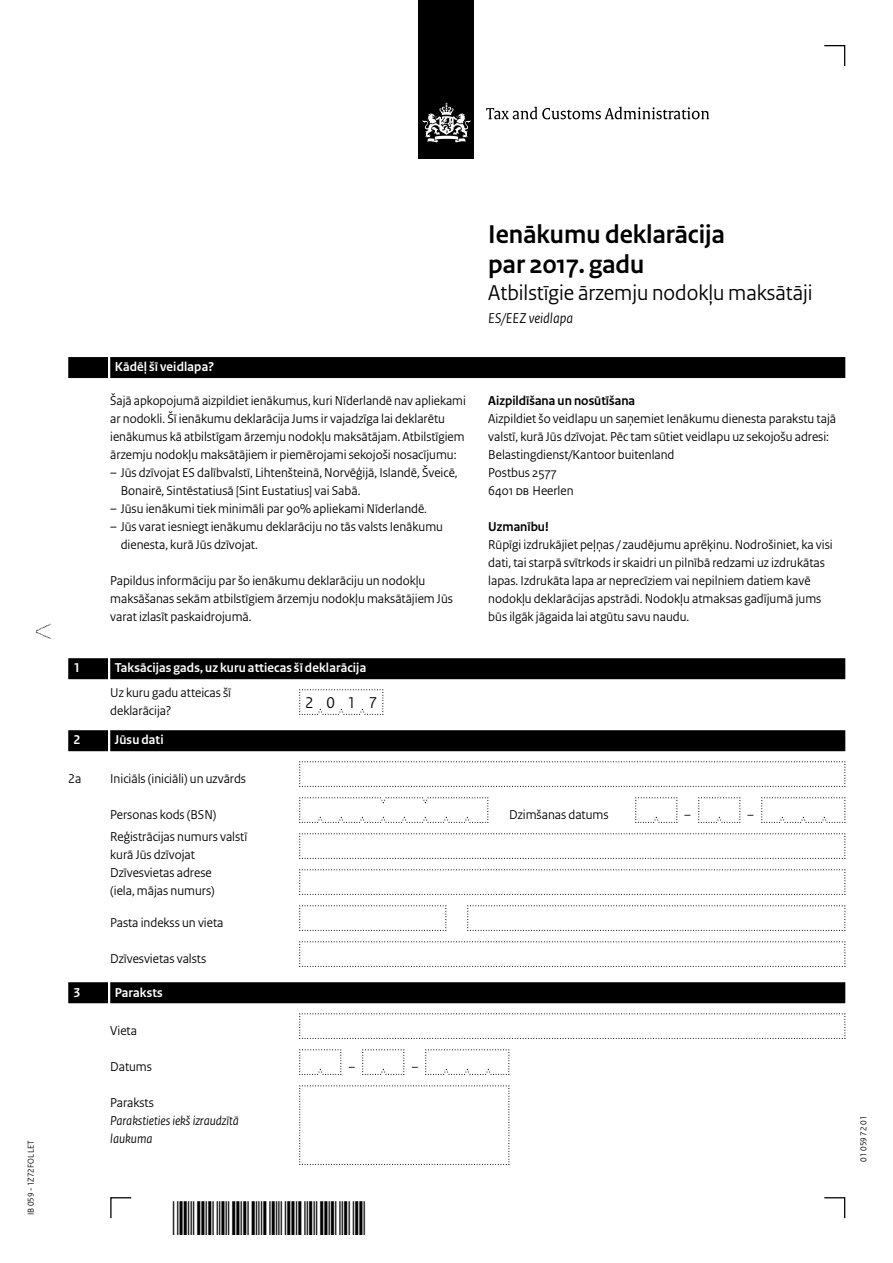
<style>
.page{position:relative;width:893px;height:1263px;background:#fff}
.page>*{position:absolute;margin:0;border:0;box-sizing:border-box;transform-origin:0 0}
.Documentnaam{font:700 27px/30px "Rijksoverheid Sans Heading";color:#000}
.Belastingsoort{font:22.5px "Rijksoverheid Sans Heading";color:#000}
.Veld{font:16.5px "Rijksoverheid Sans Heading";color:#000}
.Onderwerp{font:italic 15px "Rijksoverheid Sans Heading";color:#000}
.Gebruiksaanwijzing{font:13.5px/18px "Rijksoverheid Sans Heading";color:#000}
.Vraag{font:13.5px/18px "Rijksoverheid Sans Heading";color:#000}
.Vraag_12{font:13.5px/18px "Rijksoverheid Sans Heading";color:#000}
.KOP_D_Nummer{font:700 13.5px "Rijksoverheid Sans Heading";letter-spacing:.01em;color:#fff}
.Vraag-2{font:italic 13.5px/18px "Rijksoverheid Sans Heading";color:#000}
.Vraag_Nummer{font:13.5px "Rijksoverheid Sans Heading";color:#000}
.Tussenkop{font:700 13.5px "Rijksoverheid Sans Heading";color:#000}
.KOP_B_Nummer{font:700 13.5px "Rijksoverheid Sans Heading";letter-spacing:.01em;color:#fff}
.Vraag_geen_inspring{font:13.5px "Rijksoverheid Sans Heading";color:#000}
.Let_op_kop{font:700 13.5px "Rijksoverheid Sans Heading";color:#000}
.t1{font:9px "Rijksoverheid Sans Heading";color:#000}
.s1{font-style:normal}
</style>
<div class="page">
<div style="left:419px;top:0;width:55px;height:158px;background:#000"></div>
<svg style="left:423px;top:103px;width:47px;height:40px"></svg>
<svg style="left:486px;top:107px;width:223px;height:12px"></svg>
<svg style="left:824px;top:1197px;width:22px;height:22px"></svg>
<svg style="left:110px;top:1197px;width:22px;height:22px"></svg>
<svg style="left:824px;top:45px;width:22px;height:21px"></svg>
<svg style="left:299px;top:1085px;width:211px;height:80px"></svg>
<svg style="left:299px;top:1049px;width:43px;height:26px"></svg>
<svg style="left:362px;top:1049px;width:43px;height:26px"></svg>
<svg style="left:425px;top:1049px;width:85px;height:26px"></svg>
<svg style="left:299px;top:689px;width:85px;height:26px"></svg>
<svg style="left:299px;top:761px;width:547px;height:26px"></svg>
<svg style="left:299px;top:797px;width:190px;height:26px"></svg>
<svg style="left:635px;top:797px;width:43px;height:26px"></svg>
<svg style="left:698px;top:797px;width:43px;height:26px"></svg>
<svg style="left:761px;top:797px;width:85px;height:26px"></svg>
<svg style="left:299px;top:833px;width:547px;height:26px"></svg>
<svg style="left:299px;top:869px;width:547px;height:26px"></svg>
<svg style="left:299px;top:905px;width:148px;height:26px"></svg>
<svg style="left:467px;top:905px;width:379px;height:26px"></svg>
<svg style="left:299px;top:941px;width:547px;height:26px"></svg>
<svg style="left:299px;top:1013px;width:547px;height:26px"></svg>
<svg style="left:36px;top:624px;width:15px;height:15px"></svg>
<div style="left:110px;top:357px;width:735px;height:21px;background:#000"></div>
<div style="left:68px;top:357px;width:40px;height:21px;background:#000"></div>
<div style="left:110px;top:658px;width:735px;height:21px;background:#000"></div>
<div style="left:68px;top:658px;width:40px;height:21px;background:#000"></div>
<div style="left:110px;top:730px;width:735px;height:21px;background:#000"></div>
<div style="left:68px;top:730px;width:40px;height:21px;background:#000"></div>
<div style="left:110px;top:982px;width:735px;height:21px;background:#000"></div>
<div style="left:68px;top:982px;width:40px;height:21px;background:#000"></div>
<p class="t1" style="left:26px;top:1215px;width:76px;rotate:-90deg">IB 059 - 1Z72FOL LET</p>
<h2 class="KOP_B_Nummer" style="left:115px;top:359px;width:101px">Kādēļ šī veidlapa?</h2>
<p class="Gebruiksaanwijzing" style="left:110px;top:392px;width:357px">Šajā apkopojumā aizpildiet ienākumus, kuri Nīderlandē nav apliekami ar nodokli. Šī ienākumu deklarācija Jums ir vajadzīga lai deklarētu ienākumus kā atbilstīgam ārzemju nodokļu maksātājam. Atbilstīgiem ārzemju nodokļu maksātājiem ir piemērojami sekojoši nosacījumu:</p>
<p class="Gebruiksaanwijzing" style="left:121px;top:464px;width:338px;text-indent:-10px">– Jūs dzīvojat ES dalībvalstī, Lihtenšteinā, Norvēģijā, Islandē, Šveicē,<br>Bonairē, Sintēstatiusā [Sint Eustatius] vai Sabā.</p>
<p class="Gebruiksaanwijzing" style="left:110px;top:500px;width:318px">– Jūsu ienākumi tiek minimāli par 90% apliekami Nīderlandē.</p>
<p class="Gebruiksaanwijzing" style="left:121px;top:518px;width:324px;text-indent:-10px">– Jūs varat iesniegt ienākumu deklarāciju no tās valsts Ienākumu dienesta, kurā Jūs dzīvojat.</p>
<p class="Gebruiksaanwijzing" style="left:110px;top:572px;width:344px">Papildus informāciju par šo ienākumu deklarāciju un nodokļu maksāšanas sekām atbilstīgiem ārzemju nodokļu maksātājiem Jūs varat izlasīt paskaidrojumā.</p>
<h1 class="Documentnaam" style="left:488px;top:220px;width:238px">Ienākumu deklarācija par 2017. gadu</h1>
<h1 class="Belastingsoort" style="left:488px;top:280px;width:326px">Atbilstīgie ārzemju nodokļu maksātāji</h1>
<h1 class="Onderwerp" style="left:488px;top:309px;width:86px">ES/EEZ veidlapa</h1>
<h3 class="Tussenkop" style="left:488px;top:393px;width:148px">Aizpildīšana un nosūtīšana</h3>
<p class="Gebruiksaanwijzing" style="left:488px;top:410px;width:349px">Aizpildiet šo veidlapu un saņemiet Ienākumu dienesta parakstu tajā valstī, kurā Jūs dzīvojat. Pēc tam sūtiet veidlapu uz sekojošu adresi:</p>
<p class="Gebruiksaanwijzing" style="left:488px;top:446px;width:188px">Belastingdienst/Kantoor buitenland</p>
<p class="Gebruiksaanwijzing" style="left:488px;top:464px;width:70px">Postbus 2577</p>
<p class="Gebruiksaanwijzing" style="left:488px;top:482px;width:87px">6401 DB Heerlen</p>
<p class="Let_op_kop" style="left:488px;top:519px;width:62px">Uzmanību!</p>
<p class="Gebruiksaanwijzing" style="left:488px;top:536px;width:346px">Rūpīgi izdrukājiet peļņas / zaudējumu aprēķinu. Nodrošiniet, ka visi dati, tai starpā svītrkods ir skaidri un pilnībā redzami uz izdrukātas lapas. Izdrukāta lapa ar neprecīziem vai nepilniem datiem kavē nodokļu deklarācijas apstrādi. Nodokļu atmaksas gadījumā jums būs ilgāk jāgaida lai atgūtu savu naudu.</p>
<h2 class="KOP_D_Nummer" style="left:74px;top:660px;width:8px">1</h2>
<h2 class="KOP_D_Nummer" style="left:115px;top:660px;width:253px">Taksācijas gads, uz kuru attiecas šī deklarācija</h2>
<p class="Vraag_12" style="left:110px;top:684px;width:122px">Uz kuru gadu atteicas šī deklarācija?</p>
<p class="Veld" style="left:305px;top:693px;width:74px">2017</p>
<h2 class="KOP_D_Nummer" style="left:74px;top:732px;width:8px">2</h2>
<h2 class="KOP_D_Nummer" style="left:115px;top:732px;width:50px">Jūsu dati</h2>
<p class="Vraag_Nummer" style="left:68px;top:771px;width:15px">2a</p>
<p class="Vraag_Nummer" style="left:110px;top:771px;width:137px">Iniciāls (iniciāli) un uzvārds</p>
<p class="Vraag" style="left:110px;top:806px;width:108px">Personas kods (BSN)</p>
<p class="Vraag_geen_inspring" style="left:509px;top:807px;width:101px">Dzimšanas datums</p>
<p class="Vraag_12" style="left:110px;top:828px;width:138px">Reģistrācijas numurs valstī kurā Jūs dzīvojat</p>
<p class="Vraag" style="left:110px;top:864px;width:106px">Dzīvesvietas adrese (iela, mājas numurs)</p>
<p class="Vraag" style="left:110px;top:914px;width:115px">Pasta indekss un vieta</p>
<p class="Vraag" style="left:110px;top:950px;width:97px">Dzīvesvietas valsts</p>
<h2 class="KOP_D_Nummer" style="left:74px;top:984px;width:8px">3</h2>
<h2 class="KOP_D_Nummer" style="left:115px;top:984px;width:49px">Paraksts</h2>
<p class="Vraag" style="left:110px;top:1022px;width:28px">Vieta</p>
<p class="Vraag" style="left:110px;top:1058px;width:43px">Datums</p>
<p class="Vraag-2" style="left:110px;top:1094px;width:130px"><span class="s1">Paraksts<br></span>Parakstieties iekš izraudzītā laukuma</p>
<p class="t1" style="left:858px;top:1161px;width:47px;rotate:-90deg">01 059 72 01</p>
</div>
